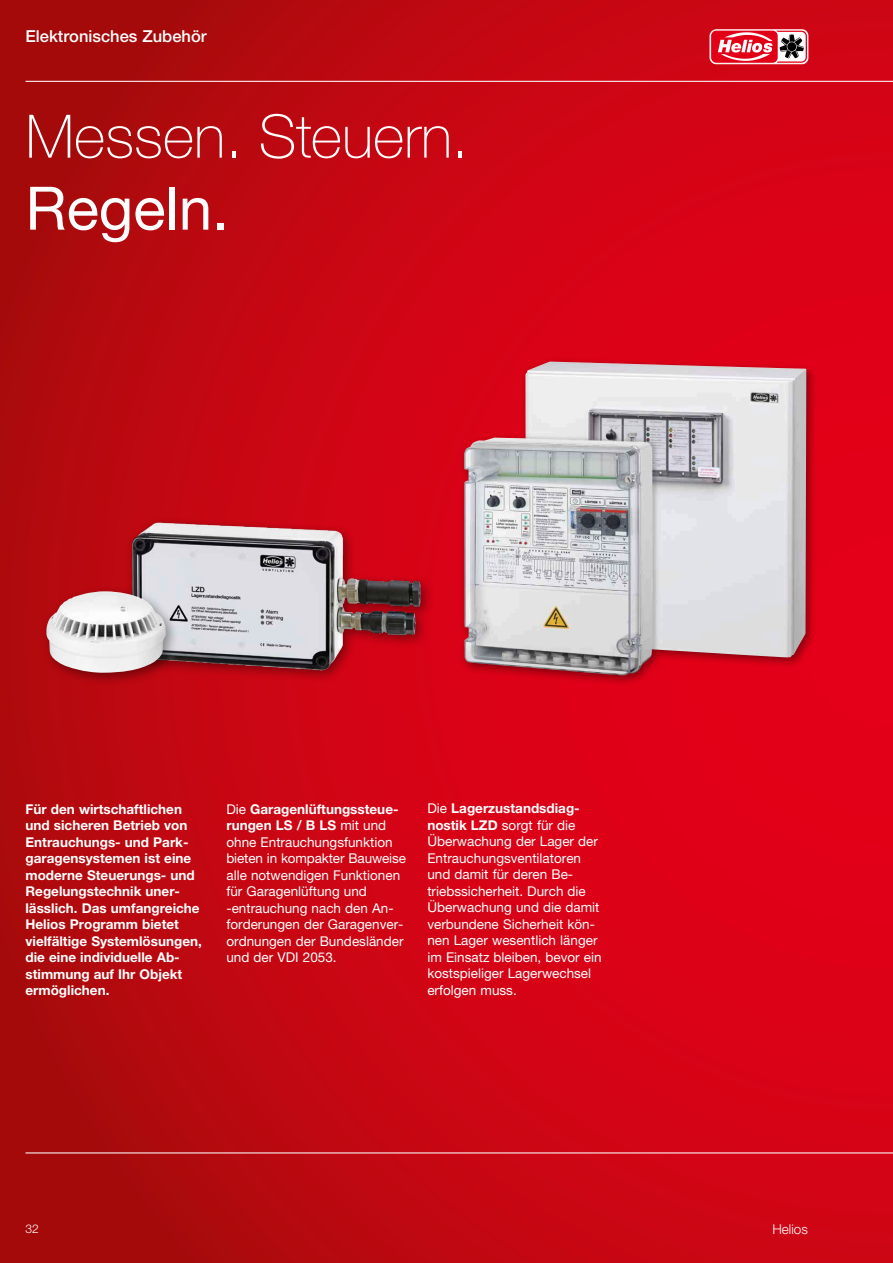
<style>
.page{position:relative;width:893px;height:1263px;background:#fff}
.page>*{position:absolute;margin:0;border:0;box-sizing:border-box;transform-origin:0 0}
.t1{font:100 60px "Helvetica Neue LTW1 G";color:#fff}
.t2{font:60px "Helvetica Neue LTW1 G";color:#fff}
.t3{font:500 16.5px "Helvetica Neue LTW1 G";color:#fff}
.t4{font:13.5px/16.5px "Helvetica Neue LTW1 G";color:#fff}
.t5{font:700 13.5px/16.5px "Helvetica Neue LTW1 G";color:#fff}
.t6{font:300 13.5px "Helvetica Neue LTW1 G";color:#fff}
.t7{font:300 12px "Helvetica Neue LTW1 G";color:#fff}
.s1{font-weight:700}
</style>
<div class="page">
<img style="left:0;top:0;width:893px;height:1263px">
<svg style="left:710px;top:30px;width:98px;height:34px"></svg>
<hr style="left:26px;top:81px;width:867px;height:1px;background:#fff">
<hr style="left:26px;top:1152px;width:867px;height:1px;background:#fff">
<div style="left:126px;top:517px;width:308px;height:166px;background:#d80217"></div>
<img style="left:124px;top:515px;width:303px;height:195px">
<div style="left:40px;top:585px;width:139px;height:101px;background:#000;opacity:.4"></div>
<img style="left:46px;top:591px;width:120px;height:82px">
<div style="left:459px;top:357px;width:359px;height:329px;background:#000;opacity:.4"></div>
<img style="left:464px;top:362px;width:342px;height:313px">
<p class="t3" style="left:26px;top:26px;width:183px">Elektronisches Zubehör</p>
<h1 class="t1" style="left:26px;top:101px;width:445px">Messen. Steuern.</h1>
<h1 class="t2" style="left:26px;top:171px;width:205px">Regeln.</h1>
<p class="t5" style="left:26px;top:800px;width:178px">Für den wirtschaftlichen und sicheren Betrieb von<br>Entrauchungs- und Park&shy;garagensystemen ist eine moderne Steuerungs- und<br>Regelungstechnik uner&shy;lässlich. Das umfangreiche<br>Helios Programm bietet vielfältige Systemlösungen, die eine individuelle Ab&shy;stimmung auf Ihr Objekt ermöglichen.</p>
<p class="t4" style="left:226px;top:800px;width:181px">Die <span class="s1">Garagenlüftungssteue&shy;rungen LS / B LS</span> mit und ohne Entrauchungsfunktion bieten in kompakter Bauweise alle notwendigen Funktionen für Garagenlüftung und -entrauchung nach den An&shy;forderungen der Garagenver&shy;ordnungen der Bundesländer und der VDI 2053.</p>
<p class="t4" style="left:427px;top:800px;width:176px">Die <span class="s1">Lagerzustandsdiag&shy;nostik LZD</span> sorgt für die<br>Überwachung der Lager der<br>Entrauchungsventilatoren und damit für deren Be&shy;triebssicherheit. Durch die<br>Überwachung und die damit verbundene Sicherheit kön&shy;nen Lager wesentlich länger im Einsatz bleiben, bevor ein kostspieliger Lagerwechsel erfolgen muss.</p>
<p class="t7" style="left:26px;top:1222px;width:15px">32</p>
<p class="t6" style="left:772px;top:1221px;width:37px">Helios</p>
</div>
